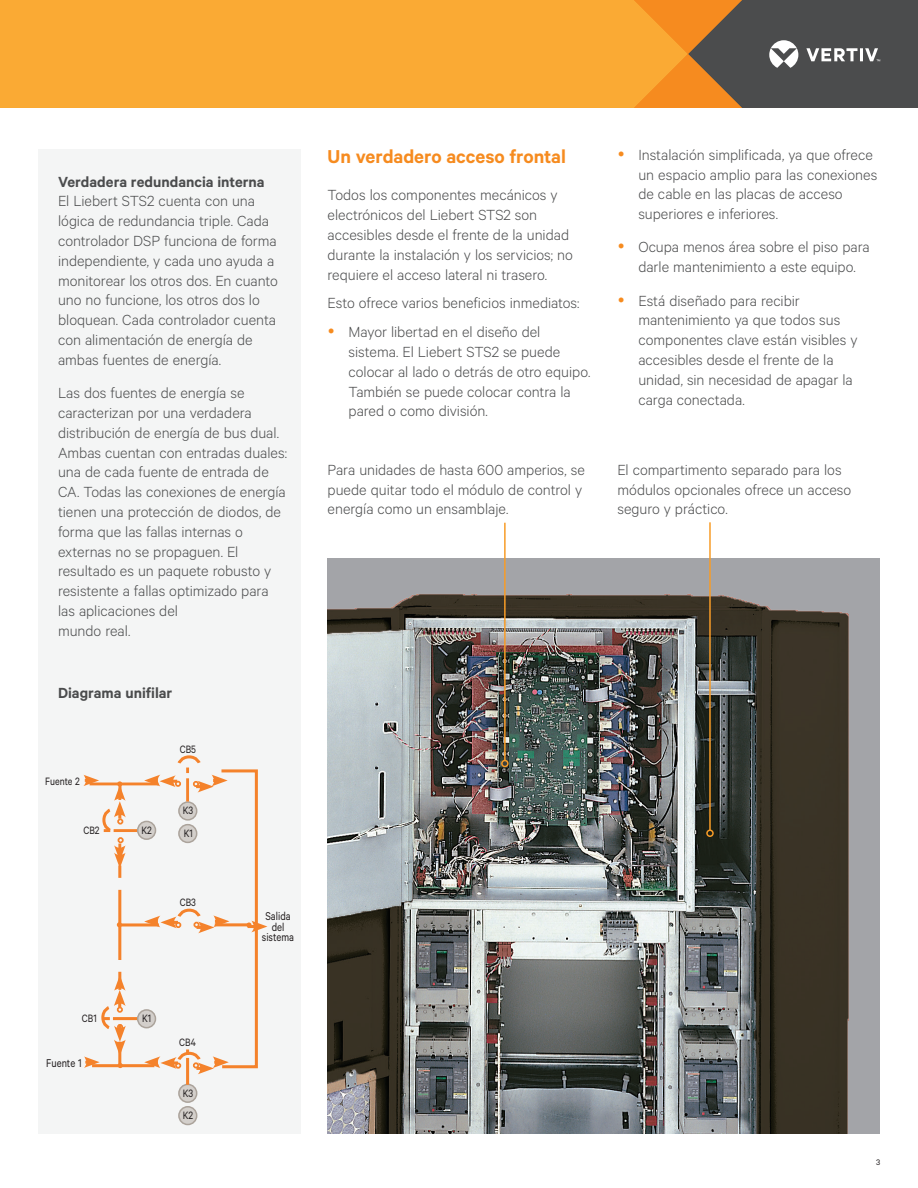
<style>
.page{position:relative;width:918px;height:1188px;background:#fff}
.page>*{position:absolute;margin:0;border:0;box-sizing:border-box;transform-origin:0 0}
.Vertiv_Orange_Main_H{font:600 21px "Calibre";color:#f68b1f}
.Vertiv_Body_Text{font:300 16.5px/19.8px "Calibre";color:#4b4c4d}
.Vertiv_Heading{font:300 16.5px/19.8px "Calibre";color:#4b4c4d}
.Vertiv_Heading-2{font:600 16.5px "Calibre";color:#4b4c4d}
.t1{font:12.75px/10.5px "Calibre";color:#231f20;text-align:center;scale:.85 1}
.t2{font:12px "Calibre";color:#231f20;scale:.85 1}
.Page_Number_Right{font:9px "Calibre";color:#231f20}
.s1{font-weight:600}
</style>
<div class="page">
<div style="left:0;top:0;width:634px;height:108px;background:#faaa34"></div>
<svg style="left:634px;top:0;width:284px;height:108px;background:#816647"></svg>
<img style="left:328px;top:558px;width:552px;height:576px">
<div style="left:38px;top:149px;width:263px;height:985px;background:#f4f5f5"></div>
<hr style="left:92px;top:1064px;width:62px;height:3px;background:#f4822b">
<hr style="left:90px;top:783px;width:68px;height:2px;background:#f4822b">
<hr style="left:119px;top:923px;width:40px;height:3px;background:#f4822b">
<hr style="left:118px;top:890px;width:3px;height:70px;background:#f4822b">
<div style="left:179px;top:1107px;width:18px;height:18px;background:#d3cfcb;border-radius:50%"></div>
<div style="left:178px;top:1106px;width:19px;height:19px;border:2px solid #aba39b;border-radius:50%"></div>
<div style="left:179px;top:1084px;width:18px;height:18px;background:#d3cfcb;border-radius:50%"></div>
<div style="left:178px;top:1084px;width:19px;height:19px;border:2px solid #aba39b;border-radius:50%"></div>
<hr style="left:118px;top:972px;width:3px;height:15px;background:#f4822b">
<hr style="left:186px;top:1058px;width:3px;height:27px;background:#f4822b">
<hr style="left:113px;top:1017px;width:24px;height:3px;background:#f4822b">
<div style="left:138px;top:1010px;width:17px;height:18px;background:#d3cfcb;border-radius:50%"></div>
<div style="left:137px;top:1009px;width:19px;height:19px;border:2px solid #aba39b;border-radius:50%"></div>
<svg style="left:84px;top:975px;width:42px;height:93px"></svg>
<hr style="left:114px;top:829px;width:24px;height:3px;background:#f4822b">
<div style="left:138px;top:821px;width:18px;height:18px;background:#d3cfcb;border-radius:50%"></div>
<div style="left:137px;top:821px;width:19px;height:19px;border:2px solid #aba39b;border-radius:50%"></div>
<svg style="left:144px;top:755px;width:123px;height:319px"></svg>
<svg style="left:83px;top:775px;width:43px;height:103px"></svg>
<hr style="left:504px;top:523px;width:2px;height:238px;background:#f89c27">
<div style="left:501px;top:760px;width:8px;height:7px;border:2px solid #f89c27;border-radius:50%"></div>
<hr style="left:709px;top:522px;width:2px;height:308px;background:#f89c27">
<div style="left:706px;top:830px;width:8px;height:7px;border:2px solid #f89c27;border-radius:50%"></div>
<p class="Vertiv_Heading" style="left:58px;top:171px;width:222px"><span class="s1">Verdadera redundancia interna<br></span>El Liebert STS2 cuenta con una lógica de redundancia triple. Cada controlador DSP funciona de forma independiente, y cada uno ayuda a monitorear los otros dos. En cuanto uno no funcione, los otros dos lo bloquean. Cada controlador cuenta con alimentación de energía de ambas fuentes de energía.</p>
<p class="Vertiv_Body_Text" style="left:58px;top:382px;width:231px">Las dos fuentes de energía se caracterizan por una verdadera distribución de energía de bus dual.<br>Ambas cuentan con entradas duales: una de cada fuente de entrada de<br>CA. Todas las conexiones de energía tienen una protección de diodos, de forma que las fallas internas o externas no se propaguen. El resultado es un paquete robusto y resistente a fallas optimizado para las aplicaciones del<br>mundo real.</p>
<p class="Vertiv_Heading-2" style="left:58px;top:683px;width:116px">Diagrama unifilar</p>
<p class="t2" style="left:45px;top:774px;width:42px">Fuente 2</p>
<p class="t2" style="left:83px;top:823px;width:21px">CB2</p>
<p class="t2" style="left:141px;top:823px;width:14px">K2</p>
<p class="t2" style="left:180px;top:742px;width:21px">CB5</p>
<p class="t2" style="left:183px;top:803px;width:14px">K3</p>
<p class="t2" style="left:184px;top:826px;width:12px">K1</p>
<p class="t2" style="left:180px;top:895px;width:21px">CB3</p>
<p class="t2" style="left:82px;top:1012px;width:19px">CB1</p>
<p class="t2" style="left:142px;top:1011px;width:12px">K1</p>
<p class="t1" style="left:46px;top:1057px;width:43px">Fuente 1</p>
<p class="t2" style="left:179px;top:1035px;width:21px">CB4</p>
<p class="t2" style="left:183px;top:1086px;width:14px">K3</p>
<p class="t2" style="left:183px;top:1108px;width:14px">K2</p>
<p class="t1" style="left:262px;top:910px;width:39px">Salida del sistema</p>
<p class="Vertiv_Orange_Main_H" style="left:328px;top:144px;width:240px">Un verdadero acceso frontal</p>
<p class="Vertiv_Body_Text" style="left:328px;top:185px;width:247px">Todos los componentes mecánicos y electrónicos del Liebert STS2 son accesibles desde el frente de la unidad durante la instalación y los servicios; no requiere el acceso lateral ni trasero.</p>
<p class="Vertiv_Body_Text" style="left:328px;top:293px;width:254px">Esto ofrece varios beneficios inmediatos:</p>
<p class="Vertiv_Body_Text" style="left:349px;top:322px;width:243px">Mayor libertad en el diseño del sistema. El Liebert STS2 se puede colocar al lado o detrás de otro equipo.<br>También se puede colocar contra la pared o como división.</p>
<p class="Vertiv_Body_Text" style="left:638px;top:144px;width:240px">Instalación simplificada, ya que ofrece un espacio amplio para las conexiones de cable en las placas de acceso superiores e inferiores.</p>
<p class="Vertiv_Body_Text" style="left:638px;top:237px;width:233px">Ocupa menos área sobre el piso para darle mantenimiento a este equipo.</p>
<p class="Vertiv_Body_Text" style="left:638px;top:290px;width:221px">Está diseñado para recibir mantenimiento ya que todos sus componentes clave están visibles y accesibles desde el frente de la unidad, sin necesidad de apagar la carga conectada.</p>
<p class="Vertiv_Body_Text" style="left:328px;top:459px;width:259px">Para unidades de hasta 600 amperios, se puede quitar todo el módulo de control y energía como un ensamblaje.</p>
<p class="Vertiv_Body_Text" style="left:617px;top:459px;width:235px">El compartimento separado para los módulos opcionales ofrece un acceso seguro y práctico.</p>
<p class="Page_Number_Right" style="left:876px;top:1157px;width:6px">3</p>
</div>
